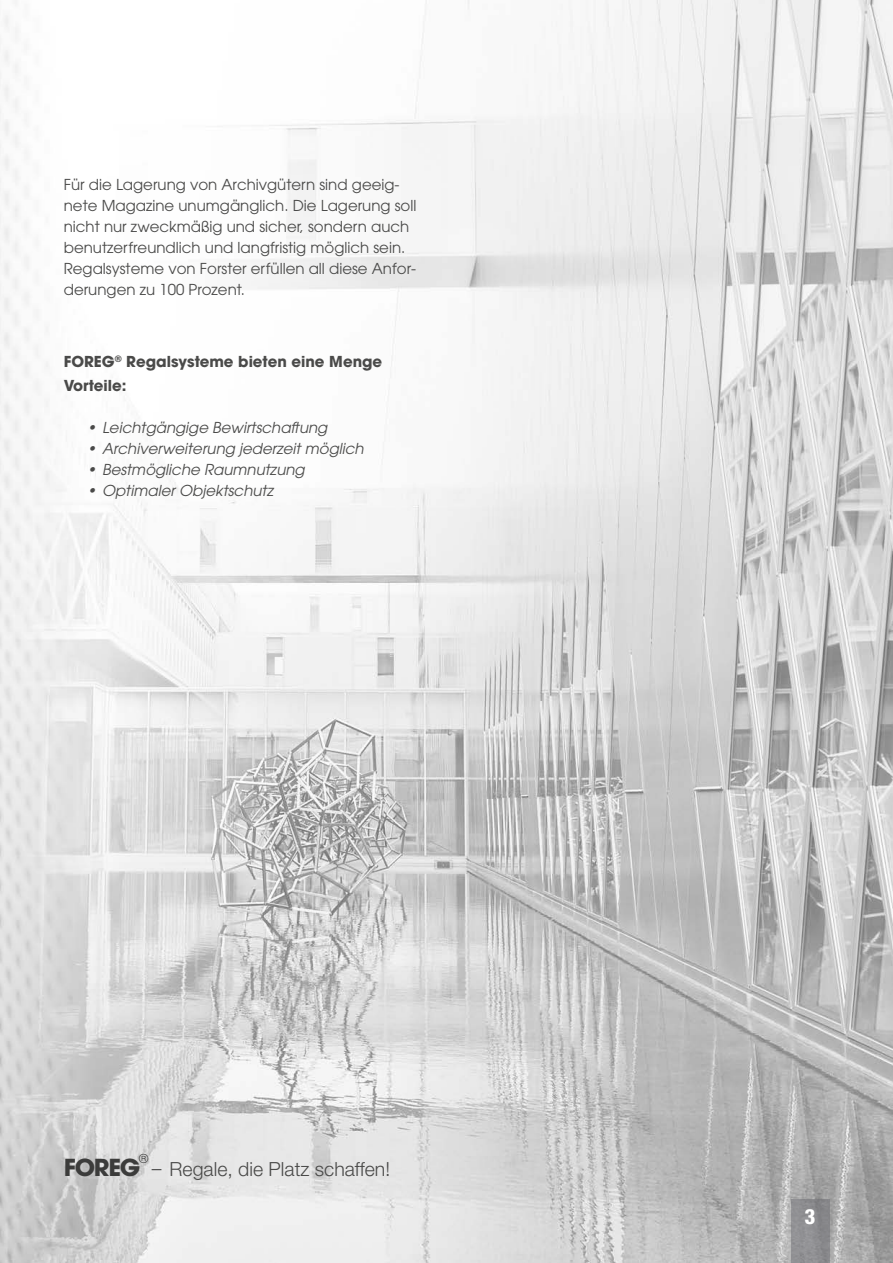
<style>
.page{position:relative;width:893px;height:1263px;background:#fff}
.page>*{position:absolute;margin:0;border:0;box-sizing:border-box;transform-origin:0 0}
.t1{font:700 23.25px "ITC Avant Garde Pro";letter-spacing:-.05em;color:#3c3c3b}
.t2{font:800 condensed 21px "Helvetica Neue LT Pro";color:#fff}
.t3{font:300 19.5px "Helvetica Neue LT Pro";color:#4a4a49}
.Fließtext{font:15px/21px "ITC Avant Garde Pro";color:#4a4a49}
.t4{font:italic 15px "ITC Avant Garde Pro";color:#4a4a49}
.t5{font:700 15px/24px "ITC Avant Garde Pro";color:#4a4a49}
.t6{font:12.3px "ITC Avant Garde Pro";color:#3c3c3b}
</style>
<div class="page">
<img style="left:0;top:0;width:893px;height:1263px">
<div style="left:10px;top:123px;width:455px;height:430px;background:#fff"></div>
<div style="left:791px;top:1199px;width:38px;height:64px;background:#8e8e92"></div>
<p class="Fließtext" style="left:64px;top:174px;width:354px">Für die Lagerung von Archivgütern sind geeig&shy;nete Magazine unumgänglich. Die Lagerung soll nicht nur zweckmäßig und sicher, sondern auch benutzerfreundlich und langfristig möglich sein.<br>Regalsysteme von Forster erfüllen all diese Anfor&shy;derungen zu 100 Prozent.</p>
<h3 class="t5" style="left:64px;top:349px;width:320px">FOREG<sup>®</sup> Regalsysteme bieten eine Menge<br>Vorteile:</h3>
<p class="t4" style="left:87px;top:418px;width:242px">• Leichtgängige Bewirtschaftung</p>
<p class="t4" style="left:87px;top:439px;width:278px">• Archiverweiterung jederzeit möglich</p>
<p class="t4" style="left:87px;top:460px;width:219px">• Bestmögliche Raumnutzung</p>
<p class="t4" style="left:87px;top:481px;width:187px">• Optimaler Objektschutz</p>
<h1 class="t1" style="left:64px;top:1152px;width:78px">FOREG</h1>
<h1 class="t6" style="left:139px;top:1151px;width:11px">®</h1>
<h1 class="t3" style="left:152px;top:1157px;width:240px">– Regale, die Platz schaffen!</h1>
<h2 class="t2" style="left:805px;top:1203px;width:12px">3</h2>
</div>
